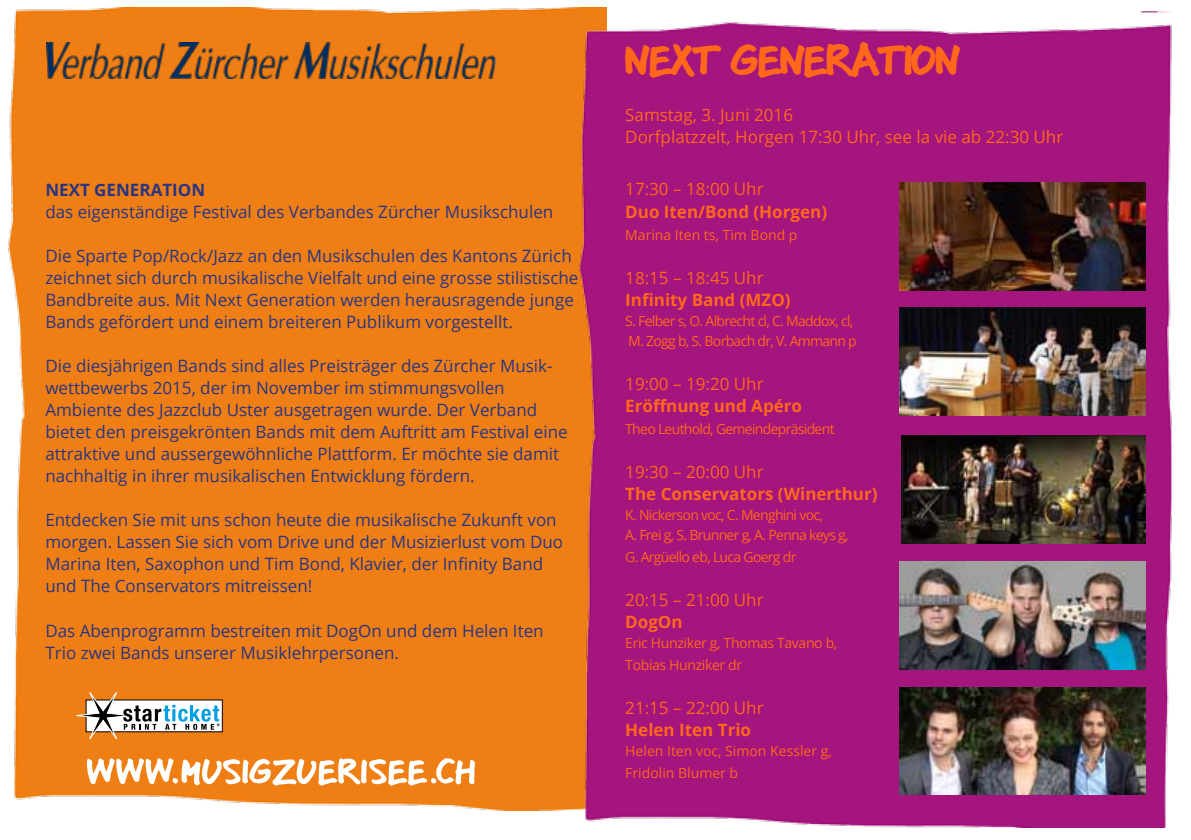
<style>
.page{position:relative;width:1191px;height:840px;background:#fff}
.page>*{position:absolute;margin:0;border:0;box-sizing:border-box;transform-origin:0 0}
.t1{font:20px "MZ Regular";letter-spacing:-.075em;color:#ff671b}
.t2{font:17px/22px "Open Sans";color:#283583}
.t3{font:17px/22px "Open Sans";color:#ff671b}
.t4{font:700 17px "Open Sans";color:#ff671b}
.t5{font:700 17px "Open Sans";color:#283583}
.t6{font:14px/20px "Open Sans";letter-spacing:-.05em;color:#ff671b}
.t7{font:14px/22px "Open Sans";color:#ff671b}
.t8{font:14px/22px "Open Sans";letter-spacing:-.025em;color:#ff671b}
</style>
<div class="page">
<div style="left:8px;top:7px;width:599px;height:803px;background:#ef7f14"></div>
<img style="left:566px;top:12px;width:606px;height:814px">
<svg style="left:87px;top:757px;width:388px;height:28px"></svg>
<img style="left:900px;top:182px;width:245px;height:108px">
<img style="left:899px;top:686px;width:246px;height:108px">
<img style="left:47px;top:43px;width:448px;height:35px">
<div style="left:86px;top:699px;width:137px;height:32px;background:#fff;border:1px solid #000"></div>
<svg style="left:77px;top:692px;width:142px;height:46px"></svg>
<img style="left:899px;top:308px;width:246px;height:107px">
<img style="left:901px;top:435px;width:244px;height:108px">
<img style="left:899px;top:561px;width:246px;height:108px">
<p class="t5" style="left:45px;top:178px;width:161px">NEXT GENERATION</p>
<p class="t2" style="left:45px;top:200px;width:509px">das eigenständige Festival des Verbandes Zürcher Musikschulen</p>
<p class="t2" style="left:45px;top:244px;width:534px">Die Sparte Pop/Rock/Jazz an den Musikschulen des Kantons Zürich zeichnet sich durch musikalische Vielfalt und eine grosse stilistische Bandbreite aus. Mit Next Generation werden herausragende junge Bands gefördert und einem breiteren Publikum vorgestellt.</p>
<p class="t2" style="left:45px;top:354px;width:524px">Die diesjährigen Bands sind alles Preisträger des Zürcher Musik&shy;wettbewerbs 2015, der im November im stimmungsvollen Ambiente des Jazzclub Uster ausgetragen wurde. Der Verband bietet den preisgekrönten Bands mit dem Auftritt am Festival eine attraktive und aussergewöhnliche Plattform. Er möchte sie damit nachhaltig in ihrer musikalischen Entwicklung fördern.</p>
<p class="t2" style="left:45px;top:508px;width:519px">Entdecken Sie mit uns schon heute die musikalische Zukunft von morgen. Lassen Sie sich vom Drive und der Musizierlust vom Duo Marina Iten, Saxophon und Tim Bond, Klavier, der Infinity Band und The Conservators mitreissen!</p>
<p class="t2" style="left:45px;top:618px;width:500px">Das Abenprogramm bestreiten mit DogOn und dem Helen Iten<br>Trio zwei Bands unserer Musiklehrpersonen.</p>
<p class="t1" style="left:625px;top:50px;width:336px">NEXS GENERASION</p>
<p class="t3" style="left:625px;top:103px;width:439px">Samstag, 3. Juni 2016<br>Dorfplatzzelt, Horgen 17:30 Uhr, see la vie ab 22:30 Uhr</p>
<p class="t3" style="left:625px;top:178px;width:140px">17:30 – 18:00 Uhr</p>
<p class="t4" style="left:625px;top:199px;width:203px">Duo Iten/Bond (Horgen)</p>
<p class="t7" style="left:625px;top:223px;width:174px">Marina Iten ts, Tim Bond p</p>
<p class="t3" style="left:625px;top:266px;width:140px">18:15 – 18:45 Uhr</p>
<p class="t4" style="left:625px;top:287px;width:167px">Infinity Band (MZO)</p>
<p class="t6" style="left:625px;top:310px;width:233px">S. Felber s, O. Albrecht cl, C. Maddox, cl,<br>M. Zogg b, S. Borbach dr, V. Ammann p</p>
<p class="t3" style="left:625px;top:372px;width:140px">19:00 – 19:20 Uhr</p>
<p class="t4" style="left:625px;top:393px;width:178px">Eröffnung und Apéro</p>
<p class="t6" style="left:625px;top:418px;width:211px">Theo Leuthold, Gemeindepräsident</p>
<p class="t3" style="left:625px;top:460px;width:140px">19:30 – 20:00 Uhr</p>
<p class="t4" style="left:625px;top:481px;width:254px">The Conservators (Winerthur)</p>
<p class="t6" style="left:625px;top:504px;width:225px">K. Nickerson voc, C. Menghini voc,<br>A. Frei g, S. Brunner g, A. Penna keys g,</p>
<p class="t6" style="left:625px;top:546px;width:173px">G. Argüello eb, Luca Goerg dr</p>
<p class="t3" style="left:625px;top:588px;width:140px">20:15 – 21:00 Uhr</p>
<p class="t4" style="left:625px;top:609px;width:59px">DogOn</p>
<p class="t8" style="left:625px;top:631px;width:214px">Eric Hunziker g, Thomas Tavano b,<br>Tobias Hunziker dr</p>
<p class="t3" style="left:625px;top:696px;width:140px">21:15 – 22:00 Uhr</p>
<p class="t4" style="left:625px;top:717px;width:127px">Helen Iten Trio</p>
<p class="t7" style="left:625px;top:739px;width:208px">Helen Iten voc, Simon Kessler g,<br>Fridolin Blumer b</p>
</div>
